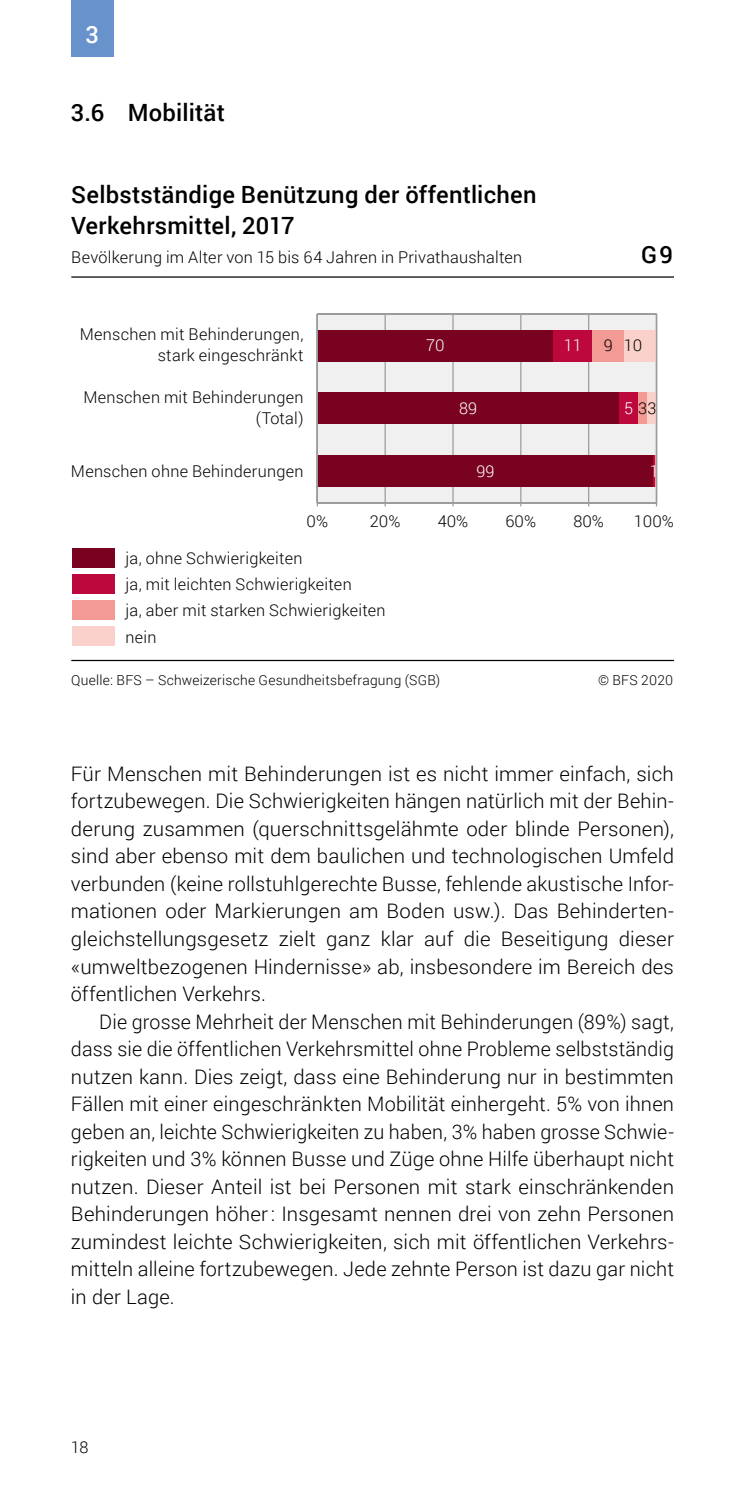
<style>
.page{position:relative;width:745px;height:1489px;background:#fff}
.page>*{position:absolute;margin:0;border:0;box-sizing:border-box;transform-origin:0 0}
.Untertitel_2_fett{font:500 23.75px/31.2px "Roboto";letter-spacing:.01em;color:#000}
.t1{font:500 23.75px "Roboto";color:#fff}
.Grundtext_Einzug{font:300 20px/27.5px "Roboto";letter-spacing:.01em;color:#000;text-align:justify}
.Grundtext_D{font:300 20px/27.5px "Roboto";letter-spacing:.01em;color:#000;text-align:justify}
.t2{font:300 16.25px/26.2px "Roboto";letter-spacing:.015em;color:#000;text-align:right}
.t3{font:300 16.25px "Roboto";color:#fff}
.t4{font:300 13.75px "Roboto";letter-spacing:.02em;color:#000}
.s1{color:#fff}
</style>
<div class="page">
<div style="left:71px;top:0;width:42px;height:57px;background:#6892cc"></div>
<hr style="left:71px;top:276px;width:602px;height:2px;background:#000">
<svg style="left:316px;top:313px;width:341px;height:194px"></svg>
<hr style="left:384px;top:314px;width:1px;height:189px;background:#9c9c9c">
<hr style="left:452px;top:314px;width:1px;height:189px;background:#9c9c9c">
<hr style="left:520px;top:314px;width:1px;height:189px;background:#9c9c9c">
<hr style="left:587px;top:314px;width:2px;height:189px;background:#9c9c9c">
<hr style="left:317px;top:502px;width:339px;height:1px;background:#9c9c9c">
<div style="left:317px;top:330px;width:236px;height:31px;background:#7a0221"></div>
<div style="left:553px;top:330px;width:38px;height:31px;background:#bd083d"></div>
<div style="left:591px;top:330px;width:32px;height:31px;background:#f39a94"></div>
<div style="left:623px;top:330px;width:33px;height:31px;background:#fad0cb"></div>
<div style="left:317px;top:392px;width:301px;height:32px;background:#7a0221"></div>
<div style="left:618px;top:392px;width:19px;height:32px;background:#bd083d"></div>
<div style="left:637px;top:392px;width:10px;height:32px;background:#f39a94"></div>
<div style="left:647px;top:392px;width:9px;height:32px;background:#fad0cb"></div>
<div style="left:317px;top:455px;width:336px;height:32px;background:#7a0221"></div>
<hr style="left:653px;top:455px;width:2px;height:32px;background:#bd083d">
<div style="left:72px;top:548px;width:43px;height:19px;background:#7a0221"></div>
<div style="left:72px;top:574px;width:43px;height:19px;background:#bd083d"></div>
<div style="left:72px;top:600px;width:43px;height:19px;background:#f39a94"></div>
<div style="left:72px;top:626px;width:43px;height:20px;background:#fad0cb"></div>
<hr style="left:71px;top:660px;width:602px;height:1px;background:#000">
<hr style="left:316px;top:314px;width:2px;height:189px;background:#9c9c9c">
<hr style="left:655px;top:314px;width:1px;height:189px;background:#9c9c9c">
<p class="t1" style="left:85px;top:17px;width:15px">3</p>
<h4 class="Untertitel_2_fett" style="left:71px;top:95px;width:155px">3.6 Mobilität</h4>
<p class="Untertitel_2_fett" style="left:71px;top:178px;width:466px">Selbstständige Benützung der öffentlichen<br>Verkehrsmittel, 2017</p>
<p class="t2" style="left:71px;top:243px;width:452px">Bevölkerung im Alter von 15 bis 64 Jahren in Privathaushalten</p>
<p class="Untertitel_2_fett" style="left:640px;top:238px;width:33px">G9</p>
<p class="t2" style="left:80px;top:323px;width:225px;line-height:21.2px">Menschen mit Behinderungen, stark eingeschränkt</p>
<p class="t2" style="left:83px;top:386px;width:221px;line-height:21.2px">Menschen mit Behinderungen (Total)</p>
<p class="t2" style="left:71px;top:457px;width:234px">Menschen ohne Behinderungen</p>
<p class="t3" style="left:426px;top:334px;width:20px">70</p>
<p class="t3" style="left:563px;top:334px;width:20px">11</p>
<p class="t2" style="left:603px;top:331px;width:40px">9 10</p>
<p class="t3" style="left:459px;top:396px;width:20px">89</p>
<p class="t2" style="left:623px;top:394px;width:34px"><span class="s1">5</span> 33</p>
<p class="t3" style="left:476px;top:459px;width:20px">99</p>
<p class="t3" style="left:649px;top:459px;width:11px">1</p>
<p class="t2" style="left:306px;top:508px;width:23px">0%</p>
<p class="t2" style="left:369px;top:508px;width:32px">20%</p>
<p class="t2" style="left:437px;top:508px;width:32px">40%</p>
<p class="t2" style="left:505px;top:508px;width:32px">60%</p>
<p class="t2" style="left:573px;top:508px;width:32px">80%</p>
<p class="t2" style="left:633px;top:508px;width:41px">100%</p>
<p class="t2" style="left:125px;top:544px;width:261px;text-align:left">ja, ohne Schwierigkeiten<br>ja, mit leichten Schwierigkeiten<br>ja, aber mit starken Schwierigkeiten nein</p>
<p class="t4" style="left:71px;top:670px;width:370px">Quelle: BFS – Schweizerische Gesundheitsbefragung (SGB)</p>
<p class="t4" style="left:597px;top:670px;width:77px">© BFS 2020</p>
<p class="Grundtext_D" style="left:71px;top:759px;width:604px">Für Menschen mit Behinderungen ist es nicht immer einfach, sich fortzubewegen. Die Schwierigkeiten hängen natürlich mit der Behin&shy;derung zusammen (querschnittsgelähmte oder blinde Personen), sind aber ebenso mit dem baulichen und technologischen Umfeld verbunden (keine rollstuhlgerechte Busse, fehlende akustische Infor&shy;mationen oder Markierungen am Boden usw.). Das Behinderten&shy;gleichstellungsgesetz zielt ganz klar auf die Beseitigung dieser «umweltbezogenen Hindernisse» ab, insbesondere im Bereich des öffentlichen Verkehrs.</p>
<p class="Grundtext_Einzug" style="left:71px;top:1006px;width:604px;text-indent:28px">Die grosse Mehrheit der Menschen mit Behinderungen (89%) sagt, dass sie die öffentlichen Verkehrsmittel ohne Probleme selbstständig nutzen kann. Dies zeigt, dass eine Behinderung nur in bestimmten Fällen mit einer eingeschränkten Mobilität einhergeht. 5% von ihnen geben an, leichte Schwierigkeiten zu haben, 3% haben grosse Schwie&shy;rigkeiten und 3% können Busse und Züge ohne Hilfe überhaupt nicht nutzen. Dieser Anteil ist bei Personen mit stark einschränkenden Behinderungen höher : Insgesamt nennen drei von zehn Personen zumindest leichte Schwierigkeiten, sich mit öffentlichen Verkehrs&shy;mitteln alleine fortzubewegen. Jede zehnte Person ist dazu gar nicht in der Lage.</p>
<p class="t2" style="left:71px;top:1433px;width:19px">18</p>
</div>
